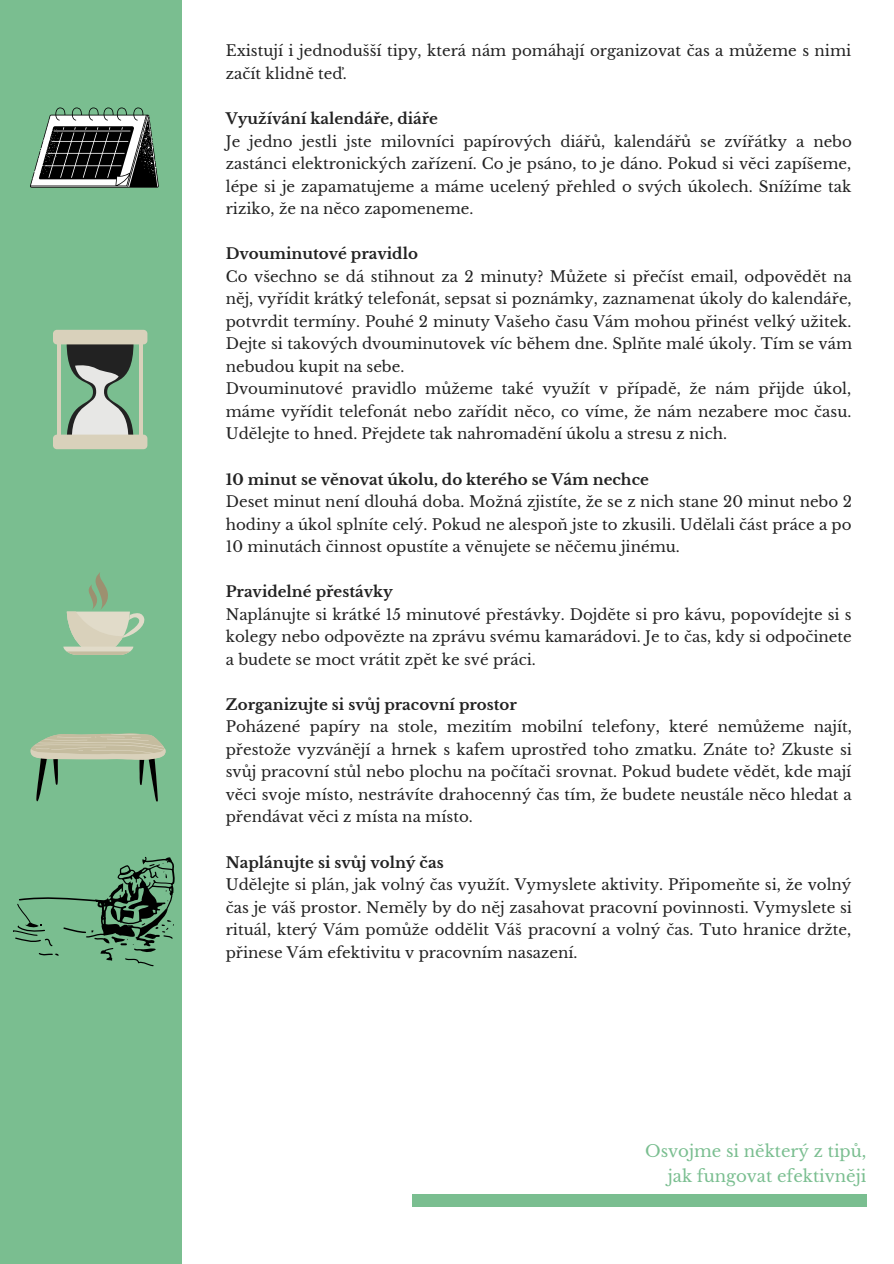
<style>
.page{position:relative;width:894px;height:1264px;background:#fff}
.page>*{position:absolute;margin:0;border:0;box-sizing:border-box;transform-origin:0 0}
.t1{font:16.5px/24.8px "Libre Baskerville";color:#7abe90;text-align:right}
.t2{font:15px/22.5px "Libre Baskerville";color:#222;text-align:justify}
.t3{font:700 15px "Libre Baskerville";color:#222}
</style>
<div class="page">
<div style="left:0;top:0;width:182px;height:1263px;background:#7abe90"></div>
<div style="left:411px;top:1194px;width:455px;height:12px;background:#7abe90"></div>
<svg style="left:30px;top:107px;width:128px;height:80px"></svg>
<svg style="left:63px;top:572px;width:82px;height:83px"></svg>
<svg style="left:13px;top:856px;width:162px;height:110px"></svg>
<hr style="left:58px;top:342px;width:3px;height:95px;background:#d9d1bb">
<hr style="left:139px;top:342px;width:4px;height:95px;background:#d9d1bb">
<svg style="left:67px;top:344px;width:66px;height:90px"></svg>
<div style="left:53px;top:330px;width:94px;height:14px;background:#d9d1bb;border-radius:4px"></div>
<div style="left:53px;top:434px;width:94px;height:15px;background:#d9d1bb;border-radius:4px"></div>
<svg style="left:30px;top:733px;width:136px;height:69px"></svg>
<p class="t2" style="left:226px;top:40px;width:627px">Existují i jednodušší tipy, která nám pomáhají organizovat čas a můžeme s nimi začít klidně teď.</p>
<p class="t3" style="left:226px;top:109px;width:214px">Využívání kalendáře, diáře</p>
<p class="t2" style="left:226px;top:130px;width:627px">Je jedno jestli jste milovníci papírových diářů, kalendářů se zvířátky a nebo zastánci elektronických zařízení. Co je psáno, to je dáno. Pokud si věci zapíšeme, lépe si je zapamatujeme a máme ucelený přehled o svých úkolech. Snížíme tak riziko, že na něco zapomeneme.</p>
<p class="t3" style="left:226px;top:245px;width:194px">Dvouminutové pravidlo</p>
<p class="t2" style="left:226px;top:265px;width:627px">Co všechno se dá stihnout za 2 minuty? Můžete si přečíst email, odpovědět na něj, vyřídit krátký telefonát, sepsat si poznámky, zaznamenat úkoly do kalendáře, potvrdit termíny. Pouhé 2 minuty Vašeho času Vám mohou přinést velký užitek.<br>Dejte si takových dvouminutovek víc během dne. Splňte malé úkoly. Tím se vám nebudou kupit na sebe.</p>
<p class="t2" style="left:226px;top:378px;width:627px">Dvouminutové pravidlo můžeme také využít v případě, že nám přijde úkol, máme vyřídit telefonát nebo zařídit něco, co víme, že nám nezabere moc času.<br>Udělejte to hned. Přejdete tak nahromadění úkolu a stresu z nich.</p>
<p class="t3" style="left:226px;top:470px;width:424px">10 minut se věnovat úkolu, do kterého se Vám nechce</p>
<p class="t2" style="left:226px;top:490px;width:627px">Deset minut není dlouhá doba. Možná zjistíte, že se z nich stane 20 minut nebo 2 hodiny a úkol splníte celý. Pokud ne alespoň jste to zkusili. Udělali část práce a po 10 minutách činnost opustíte a věnujete se něčemu jinému.</p>
<p class="t3" style="left:226px;top:582px;width:168px">Pravidelné přestávky</p>
<p class="t2" style="left:226px;top:603px;width:627px">Naplánujte si krátké 15 minutové přestávky. Dojděte si pro kávu, popovídejte si s kolegy nebo odpovězte na zprávu svému kamarádovi. Je to čas, kdy si odpočinete a budete se moct vrátit zpět ke své práci.</p>
<p class="t3" style="left:226px;top:695px;width:292px">Zorganizujte si svůj pracovní prostor</p>
<p class="t2" style="left:226px;top:716px;width:627px">Poházené papíry na stole, mezitím mobilní telefony, které nemůžeme najít, přestože vyzvánějí a hrnek s kafem uprostřed toho zmatku. Znáte to? Zkuste si svůj pracovní stůl nebo plochu na počítači srovnat. Pokud budete vědět, kde mají věci svoje místo, nestrávíte drahocenný čas tím, že budete neustále něco hledat a přendávat věci z místa na místo.</p>
<p class="t3" style="left:226px;top:853px;width:219px">Naplánujte si svůj volný čas</p>
<p class="t2" style="left:226px;top:873px;width:627px">Udělejte si plán, jak volný čas využít. Vymyslete aktivity. Připomeňte si, že volný čas je váš prostor. Neměly by do něj zasahovat pracovní povinnosti. Vymyslete si rituál, který Vám pomůže oddělit Váš pracovní a volný čas. Tuto hranice držte, přinese Vám efektivitu v pracovním nasazení.</p>
<p class="t1" style="left:645px;top:1138px;width:223px">Osvojme si některý z tipů, jak fungovat efektivněji</p>
</div>
